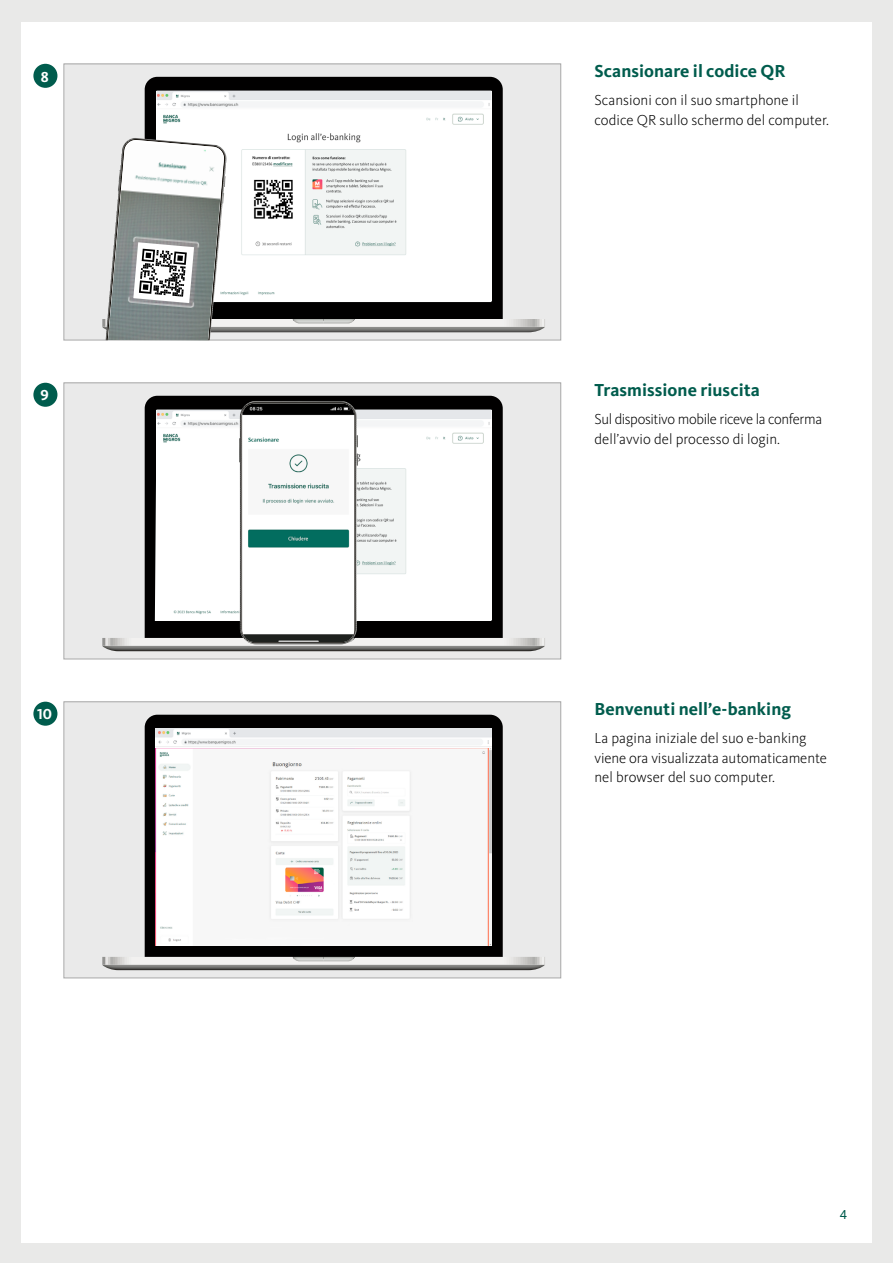
<style>
.page{position:relative;width:893px;height:1263px;background:#e9e9e8}
.page>*{position:absolute;margin:0;border:0;box-sizing:border-box;transform-origin:0 0}
.t1{font:700 18px "Migrosbank Kievit";letter-spacing:.005em;color:#005c4d}
.t2{font:300 15px/19.5px "Migrosbank Kievit";letter-spacing:.005em;color:#000}
.t3{font:300 15px/19.5px "Migrosbank Kievit";letter-spacing:-.02em;color:#000}
.t4{font:700 15px "Migrosbank Kievit";color:#fff}
.t5{font:13.5px "Migrosbank Kievit";color:#005c4d}
</style>
<div class="page">
<div style="left:21px;top:23px;width:851px;height:1220px;background:#fff"></div>
<div style="left:33px;top:64px;width:24px;height:24px;background:#005c4d;border-radius:50%"></div>
<div style="left:33px;top:383px;width:24px;height:24px;background:#005c4d;border-radius:50%"></div>
<div style="left:64px;top:64px;width:497px;height:276px;background:#eaeaea"></div>
<svg style="left:145px;top:77px;width:358px;height:61px;background:#0b0a0a"></svg>
<div style="left:64px;top:383px;width:497px;height:276px;background:#eaeaea"></div>
<div style="left:145px;top:396px;width:358px;height:242px;background:#010000"></div>
<img style="left:102px;top:646px;width:443px;height:5px">
<svg style="left:102px;top:638px;width:443px;height:8px"></svg>
<div style="left:64px;top:383px;width:497px;height:276px;border:1px solid #a9a9a9"></div>
<div style="left:64px;top:702px;width:497px;height:276px;background:#eaeaea"></div>
<svg style="left:145px;top:715px;width:358px;height:242px;background:#100d0e"></svg>
<img style="left:102px;top:965px;width:443px;height:5px">
<svg style="left:102px;top:957px;width:443px;height:8px"></svg>
<img style="left:293px;top:957px;width:62px;height:4px">
<div style="left:64px;top:702px;width:497px;height:276px;border:1px solid #a9a9a9"></div>
<img style="left:155px;top:409px;width:336px;height:212px">
<img style="left:155px;top:91px;width:336px;height:47px">
<img style="left:239px;top:438px;width:1px;height:24px">
<svg style="left:357px;top:435px;width:1px;height:12px"></svg>
<svg style="left:357px;top:454px;width:1px;height:12px"></svg>
<img style="left:248px;top:401px;width:101px;height:2px">
<img style="left:245px;top:403px;width:107px;height:1px">
<img style="left:240px;top:407px;width:117px;height:228px">
<img style="left:247px;top:642px;width:103px;height:2px">
<img style="left:251px;top:644px;width:94px;height:1px">
<img style="left:242px;top:404px;width:112px;height:238px">
<div style="left:33px;top:702px;width:24px;height:24px;background:#005c4d;border-radius:50%"></div>
<svg style="left:102px;top:138px;width:443px;height:202px"></svg>
<img style="left:156px;top:728px;width:335px;height:217px">
<p class="t4" style="left:41px;top:68px;width:9px">8</p>
<p class="t4" style="left:40px;top:386px;width:10px">9</p>
<p class="t4" style="left:37px;top:705px;width:17px">10</p>
<p class="t1" style="left:594px;top:61px;width:193px">Scansionare il codice QR</p>
<p class="t2" style="left:594px;top:91px;width:236px">Scansioni con il suo smartphone il codice QR sullo schermo del computer.</p>
<p class="t1" style="left:594px;top:380px;width:167px">Trasmissione riuscita</p>
<p class="t3" style="left:594px;top:410px;width:229px">Sul dispositivo mobile riceve la conferma dell’avvio del processo di login.</p>
<p class="t1" style="left:594px;top:699px;width:198px">Benvenuti nell’e-banking</p>
<p class="t2" style="left:594px;top:729px;width:234px">La pagina iniziale del suo e-banking viene ora visualizzata automaticamente nel browser del suo computer.</p>
<p class="t5" style="left:840px;top:1206px;width:9px">4</p>
</div>
